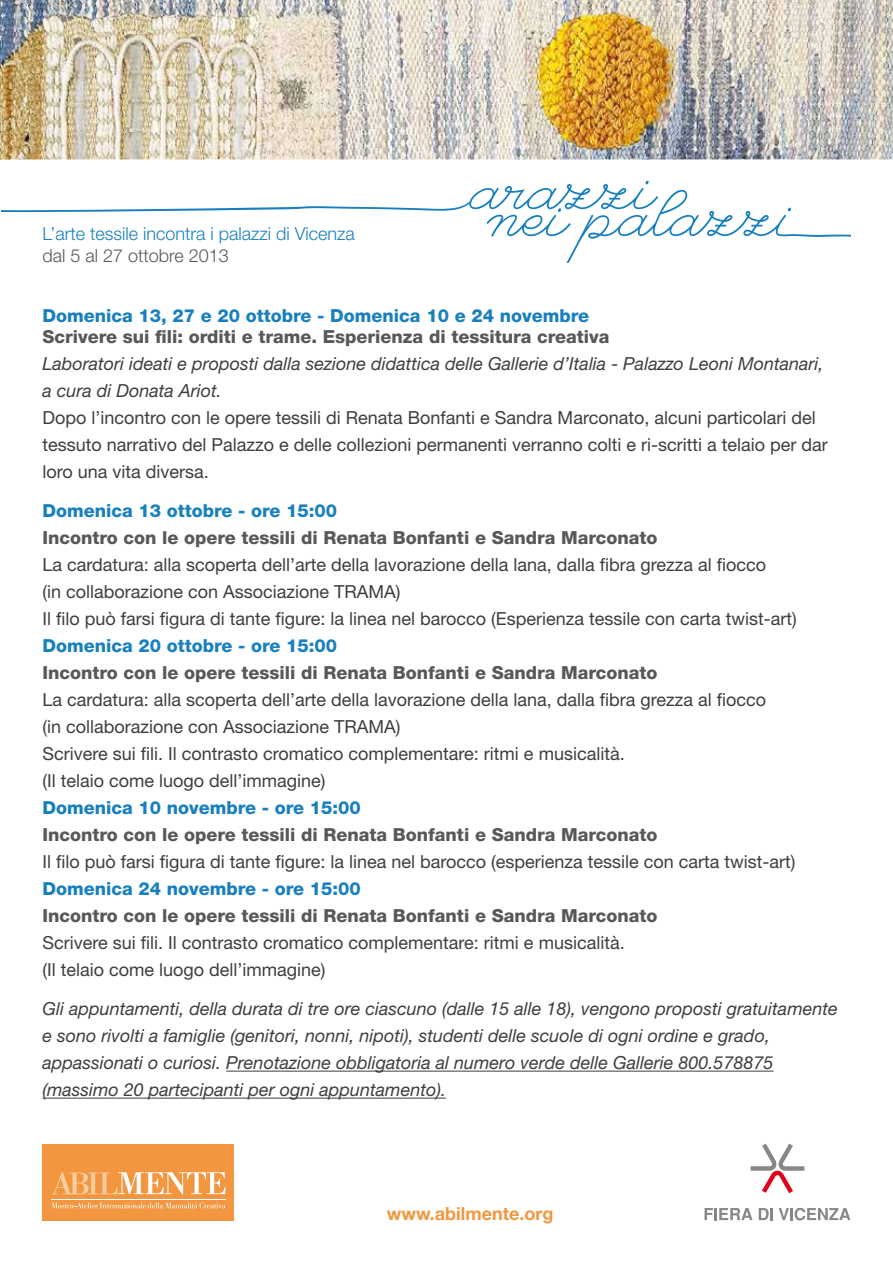
<style>
.page{position:relative;width:893px;height:1263px;background:#fff}
.page>*{position:absolute;margin:0;border:0;box-sizing:border-box;transform-origin:0 0}
.t1{font:18px/27px "Helvetica Neue";color:#3e3d40}
.t2{font:italic 18px/27px "Helvetica Neue";color:#3e3d40}
.t3{font:800 18px "Helvetica Neue";color:#58585a}
.t4{font:800 18px "Helvetica Neue";color:#1880bf}
.t5{font:300 18px "Helvetica Neue";color:#1880bf}
.t6{font:300 18px "Helvetica Neue";color:#58585a}
.t7{font:700 18px "Helvetica Neue";color:#f2963f}
</style>
<div class="page">
<svg style="left:1px;top:181px;width:849px;height:82px"></svg>
<svg style="left:751px;top:1143px;width:53px;height:50px"></svg>
<svg style="left:704px;top:1208px;width:48px;height:12px"></svg>
<svg style="left:759px;top:1208px;width:14px;height:12px"></svg>
<svg style="left:779px;top:1208px;width:71px;height:12px"></svg>
<div style="left:43px;top:1143px;width:191px;height:77px;background:#f2963f"></div>
<svg style="left:51px;top:1172px;width:174px;height:22px"></svg>
<hr style="left:51px;top:1199px;width:174px;height:1px;background:#fff">
<svg style="left:52px;top:1202px;width:173px;height:6px"></svg>
<img style="left:0;top:0;width:893px;height:159px">
<hr style="left:226px;top:1071px;width:547px;height:1px;background:#3e3d40">
<hr style="left:43px;top:1098px;width:403px;height:1px;background:#3e3d40">
<p class="t5" style="left:43px;top:223px;width:314px">L’arte tessile incontra i palazzi di Vicenza</p>
<p class="t6" style="left:43px;top:244px;width:188px">dal 5 al 27 ottobre 2013</p>
<p class="t4" style="left:43px;top:304px;width:548px">Domenica 13, 27 e 20 ottobre - Domenica 10 e 24 novembre</p>
<p class="t3" style="left:43px;top:326px;width:568px">Scrivere sui fili: orditi e trame. Esperienza di tessitura creativa</p>
<p class="t2" style="left:43px;top:350px;width:782px">Laboratori ideati e proposti dalla sezione didattica delle Gallerie d’Italia - Palazzo Leoni Montanari, a cura di Donata Ariot.</p>
<p class="t1" style="left:43px;top:404px;width:787px">Dopo l’incontro con le opere tessili di Renata Bonfanti e Sandra Marconato, alcuni particolari del tessuto narrativo del Palazzo e delle collezioni permanenti verranno colti e ri-scritti a telaio per dar loro una vita diversa.</p>
<p class="t4" style="left:43px;top:500px;width:296px">Domenica 13 ottobre - ore 15:00</p>
<p class="t3" style="left:43px;top:527px;width:616px">Incontro con le opere tessili di Renata Bonfanti e Sandra Marconato</p>
<p class="t1" style="left:43px;top:551px;width:756px">La cardatura: alla scoperta dell’arte della lavorazione della lana, dalla fibra grezza al fiocco<br>(in collaborazione con Associazione TRAMA)<br>Il filo può farsi figura di tante figure: la linea nel barocco (Esperienza tessile con carta twist-art)</p>
<p class="t4" style="left:43px;top:635px;width:296px">Domenica 20 ottobre - ore 15:00</p>
<p class="t3" style="left:43px;top:662px;width:616px">Incontro con le opere tessili di Renata Bonfanti e Sandra Marconato</p>
<p class="t1" style="left:43px;top:686px;width:725px">La cardatura: alla scoperta dell’arte della lavorazione della lana, dalla fibra grezza al fiocco (in collaborazione con Associazione TRAMA)<br>Scrivere sui fili. Il contrasto cromatico complementare: ritmi e musicalità.<br>(Il telaio come luogo dell’immagine)</p>
<p class="t4" style="left:43px;top:797px;width:320px">Domenica 10 novembre - ore 15:00</p>
<p class="t3" style="left:43px;top:824px;width:616px">Incontro con le opere tessili di Renata Bonfanti e Sandra Marconato</p>
<p class="t1" style="left:43px;top:848px;width:754px">Il filo può farsi figura di tante figure: la linea nel barocco (esperienza tessile con carta twist-art)</p>
<p class="t4" style="left:43px;top:878px;width:320px">Domenica 24 novembre - ore 15:00</p>
<p class="t3" style="left:43px;top:905px;width:616px">Incontro con le opere tessili di Renata Bonfanti e Sandra Marconato</p>
<p class="t1" style="left:43px;top:929px;width:584px">Scrivere sui fili. Il contrasto cromatico complementare: ritmi e musicalità. (Il telaio come luogo dell’immagine)</p>
<p class="t2" style="left:43px;top:995px;width:797px">Gli appuntamenti, della durata di tre ore ciascuno (dalle 15 alle 18), vengono proposti gratuitamente e sono rivolti a famiglie (genitori, nonni, nipoti), studenti delle scuole di ogni ordine e grado, appassionati o curiosi. Prenotazione obbligatoria al numero verde delle Gallerie 800.578875 (massimo 20 partecipanti per ogni appuntamento).</p>
<p class="t7" style="left:387px;top:1203px;width:168px">www.abilmente.org</p>
</div>
